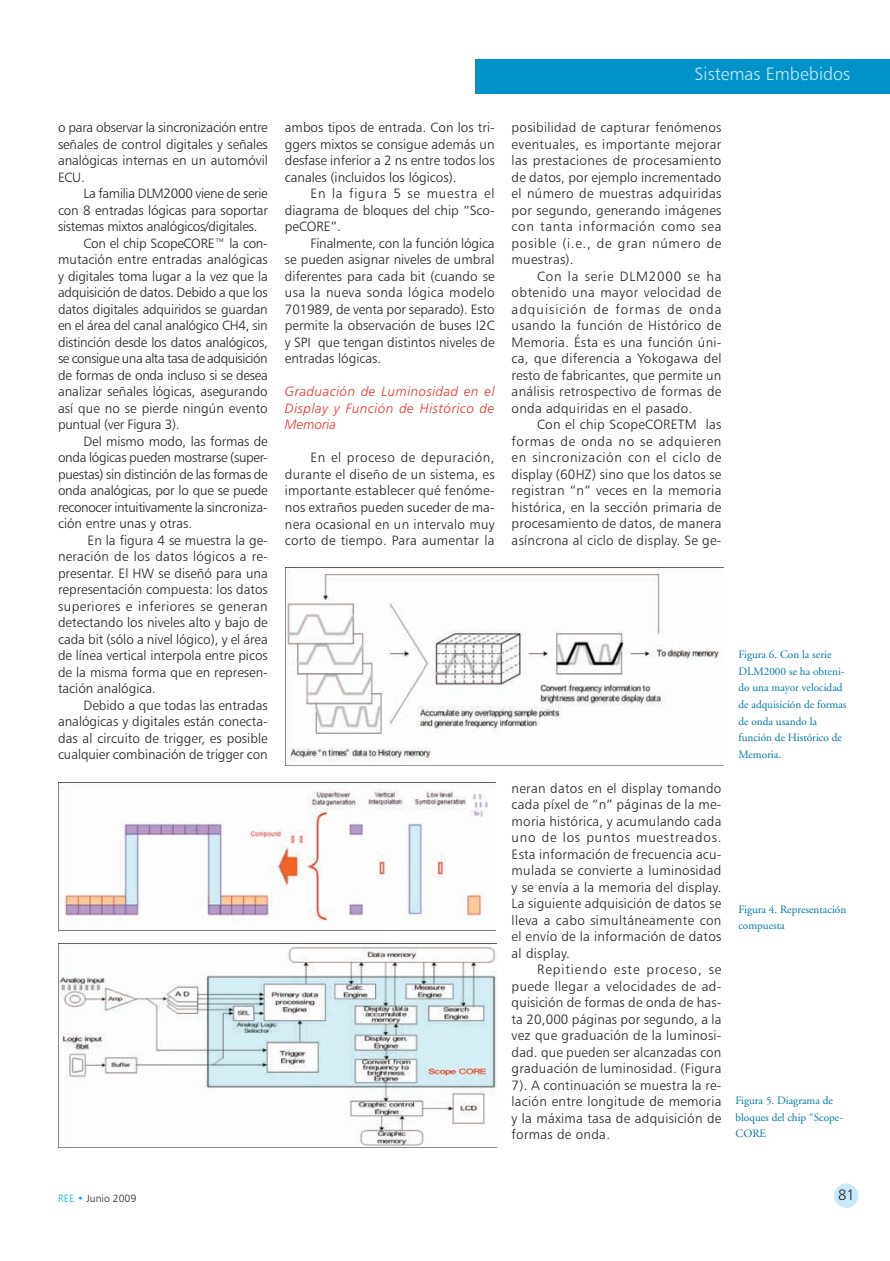
<style>
.page{position:relative;width:890px;height:1261px;background:#fff}
.page>*{position:absolute;margin:0;border:0;box-sizing:border-box;transform-origin:0 0}
.t1{font:18px "Humanist 777 BT Light B";color:#c6eafa}
.t2{font:15px "Humanist 777 BT Light B";color:#231f20}
.t3{font:13.5px/16.5px "Humanist 777 BT Light B";color:#231f20;text-align:justify}
.t4{font:13.5px "Humanist 777 BT Light B";letter-spacing:-.02em;color:#231f20}
.t5{font:13.5px/16.6px "Humanist 777 BT Light Italic B";letter-spacing:.04em;color:#ee2f2a;text-align:justify}
.t6{font:13.5px "Humanist 777 BT Light B";letter-spacing:-.025em;color:#231f20}
.t7{font:13.5px "Humanist 777 BT Light B";letter-spacing:-.035em;color:#231f20}
.t8{font:13.5px "Humanist 777 BT Light B";letter-spacing:.03em;color:#231f20}
.t9{font:11.25px/16.5px "Adobe Garamond";color:#0076a3}
.t10{font:10.5px "Humanist 777 BT Light B";color:#231f20}
.s1{color:#00aeef}
</style>
<div class="page">
<div style="left:475px;top:59px;width:415px;height:34px;background:#0092c8"></div>
<div style="left:834px;top:1183px;width:24px;height:24px;background:#c6eafa;border-radius:50%"></div>
<img style="left:58px;top:782px;width:437px;height:148px">
<img style="left:58px;top:943px;width:439px;height:204px">
<img style="left:285px;top:567px;width:438px;height:198px">
<p class="t3" style="left:58px;top:120px;width:211px">o para observar la sincronización entre señales de control digitales y señales analógicas internas en un automóvil ECU.</p>
<p class="t4" style="left:84px;top:188px;width:186px">La familia DLM2000 viene de serie</p>
<p class="t3" style="left:58px;top:203px;width:211px">con 8 entradas lógicas para soportar</p>
<p class="t4" style="left:58px;top:221px;width:201px">sistemas mixtos analógicos/digitales.</p>
<p class="t4" style="left:84px;top:238px;width:186px">Con el chip ScopeCORE™ la con-</p>
<p class="t3" style="left:58px;top:252px;width:211px">mutación entre entradas analógicas</p>
<p class="t3" style="left:58px;top:269px;width:211px">y digitales toma lugar a la vez que la</p>
<p class="t4" style="left:58px;top:287px;width:211px">adquisición de datos. Debido a que los</p>
<p class="t4" style="left:58px;top:304px;width:211px">datos digitales adquiridos se guardan</p>
<p class="t4" style="left:58px;top:320px;width:211px">en el área del canal analógico CH4, sin</p>
<p class="t4" style="left:58px;top:337px;width:211px">distinción desde los datos analógicos,</p>
<p class="t7" style="left:58px;top:353px;width:211px">se consigue una alta tasa de adquisición</p>
<p class="t4" style="left:58px;top:370px;width:211px">de formas de onda incluso si se desea</p>
<p class="t3" style="left:58px;top:384px;width:211px">analizar señales lógicas, asegurando</p>
<p class="t3" style="left:58px;top:401px;width:211px">así que no se pierde ningún evento</p>
<p class="t4" style="left:58px;top:419px;width:123px">puntual (ver Figura 3).</p>
<p class="t3" style="left:84px;top:434px;width:186px">Del mismo modo, las formas de</p>
<p class="t4" style="left:58px;top:452px;width:211px">onda lógicas pueden mostrarse (super-</p>
<p class="t4" style="left:58px;top:469px;width:211px">puestas) sin distinción de las formas de</p>
<p class="t4" style="left:58px;top:485px;width:211px">onda analógicas, por lo que se puede</p>
<p class="t6" style="left:58px;top:502px;width:211px">reconocer intuitivamente la sincroniza-</p>
<p class="t3" style="left:58px;top:516px;width:136px">ción entre unas y otras.</p>
<p class="t3" style="left:88px;top:533px;width:182px">En la figura 4 se muestra la ge-</p>
<p class="t3" style="left:58px;top:549px;width:211px">neración de los datos lógicos a re-</p>
<p class="t3" style="left:58px;top:566px;width:211px">presentar. El HW se diseñó para una</p>
<p class="t3" style="left:58px;top:582px;width:211px">representación compuesta: los datos</p>
<p class="t8" style="left:58px;top:601px;width:211px">superiores e inferiores se generan</p>
<p class="t3" style="left:58px;top:615px;width:211px">detectando los niveles alto y bajo de</p>
<p class="t3" style="left:58px;top:632px;width:211px">cada bit (sólo a nivel lógico), y el área</p>
<p class="t3" style="left:58px;top:648px;width:211px">de línea vertical interpola entre picos</p>
<p class="t3" style="left:58px;top:665px;width:211px">de la misma forma que en represen-</p>
<p class="t3" style="left:58px;top:681px;width:99px">tación analógica.</p>
<p class="t3" style="left:84px;top:698px;width:186px">Debido a que todas las entradas</p>
<p class="t3" style="left:58px;top:714px;width:211px">analógicas y digitales están conecta-</p>
<p class="t3" style="left:58px;top:731px;width:211px">das al circuito de trigger, es posible</p>
<p class="t3" style="left:58px;top:747px;width:211px">cualquier combinación de trigger con</p>
<p class="t3" style="left:285px;top:120px;width:211px">ambos tipos de entrada. Con los tri&shy;ggers mixtos se consigue además un desfase inferior a 2 ns entre todos los canales (incluidos los lógicos).</p>
<p class="t3" style="left:285px;top:186px;width:211px;text-indent:26px">En la figura 5 se muestra el diagrama de bloques del chip “Sco&shy;peCORE”.</p>
<p class="t3" style="left:285px;top:236px;width:211px;text-indent:26px">Finalmente, con la función lógica se pueden asignar niveles de umbral diferentes para cada bit (cuando se usa la nueva sonda lógica modelo 701989, de venta por separado). Esto permite la observación de buses I2C y SPI que tengan distintos niveles de entradas lógicas.</p>
<p class="t5" style="left:285px;top:384px;width:211px">Graduación de Luminosidad en el Display y Función de Histórico de Memoria</p>
<p class="t3" style="left:285px;top:450px;width:211px;text-indent:26px">En el proceso de depuración, durante el diseño de un sistema, es importante establecer qué fenóme&shy;nos extraños pueden suceder de ma&shy;nera ocasional en un intervalo muy corto de tiempo. Para aumentar la</p>
<h1 class="t1" style="left:695px;top:66px;width:157px">Sistemas Embebidos</h1>
<p class="t3" style="left:512px;top:120px;width:211px">posibilidad de capturar fenómenos eventuales, es importante mejorar las prestaciones de procesamiento de datos, por ejemplo incrementado el número de muestras adquiridas por segundo, generando imágenes con tanta información como sea posible (i.e., de gran número de muestras).</p>
<p class="t3" style="left:512px;top:269px;width:211px;text-indent:26px">Con la serie DLM2000 se ha obtenido una mayor velocidad de adquisición de formas de onda usando la función de Histórico de Memoria. Ésta es una función úni&shy;ca, que diferencia a Yokogawa del resto de fabricantes, que permite un análisis retrospectivo de formas de onda adquiridas en el pasado.</p>
<p class="t3" style="left:512px;top:417px;width:211px;text-indent:26px">Con el chip ScopeCORETM las formas de onda no se adquieren en sincronización con el ciclo de display (60HZ) sino que los datos se registran “n” veces en la memoria histórica, en la sección primaria de procesamiento de datos, de manera asíncrona al ciclo de display. Se ge-</p>
<p class="t3" style="left:512px;top:780px;width:211px">neran datos en el display tomando cada píxel de “n” páginas de la me&shy;moria histórica, y acumulando cada uno de los puntos muestreados.<br>Esta información de frecuencia acu&shy;mulada se convierte a luminosidad y se envía a la memoria del display.<br>La siguiente adquisición de datos se lleva a cabo simultáneamente con el envío de la información de datos al display.</p>
<p class="t3" style="left:512px;top:962px;width:211px;text-indent:26px">Repitiendo este proceso, se puede llegar a velocidades de ad&shy;quisición de formas de onda de has&shy;ta 20,000 páginas por segundo, a la vez que graduación de la luminosi&shy;dad. que pueden ser alcanzadas con graduación de luminosidad. (Figura 7). A continuación se muestra la re&shy;lación entre longitude de memoria y la máxima tasa de adquisición de formas de onda.</p>
<p class="t9" style="left:738px;top:647px;width:110px">Figura 6. Con la serie<br>DLM2000 se ha obteni&shy;do una mayor velocidad de adquisición de formas de onda usando la función de Histórico de<br>Memoria.</p>
<p class="t9" style="left:738px;top:901px;width:109px">Figura 4. Representación compuesta</p>
<p class="t9" style="left:736px;top:1093px;width:109px">Figura 5. Diagrama de bloques del chip “Scope-<br>CORE</p>
<p class="t10" style="left:58px;top:1194px;width:80px"><span class="s1">REE •</span> Junio 2009</p>
<p class="t2" style="left:838px;top:1188px;width:18px">81</p>
</div>
